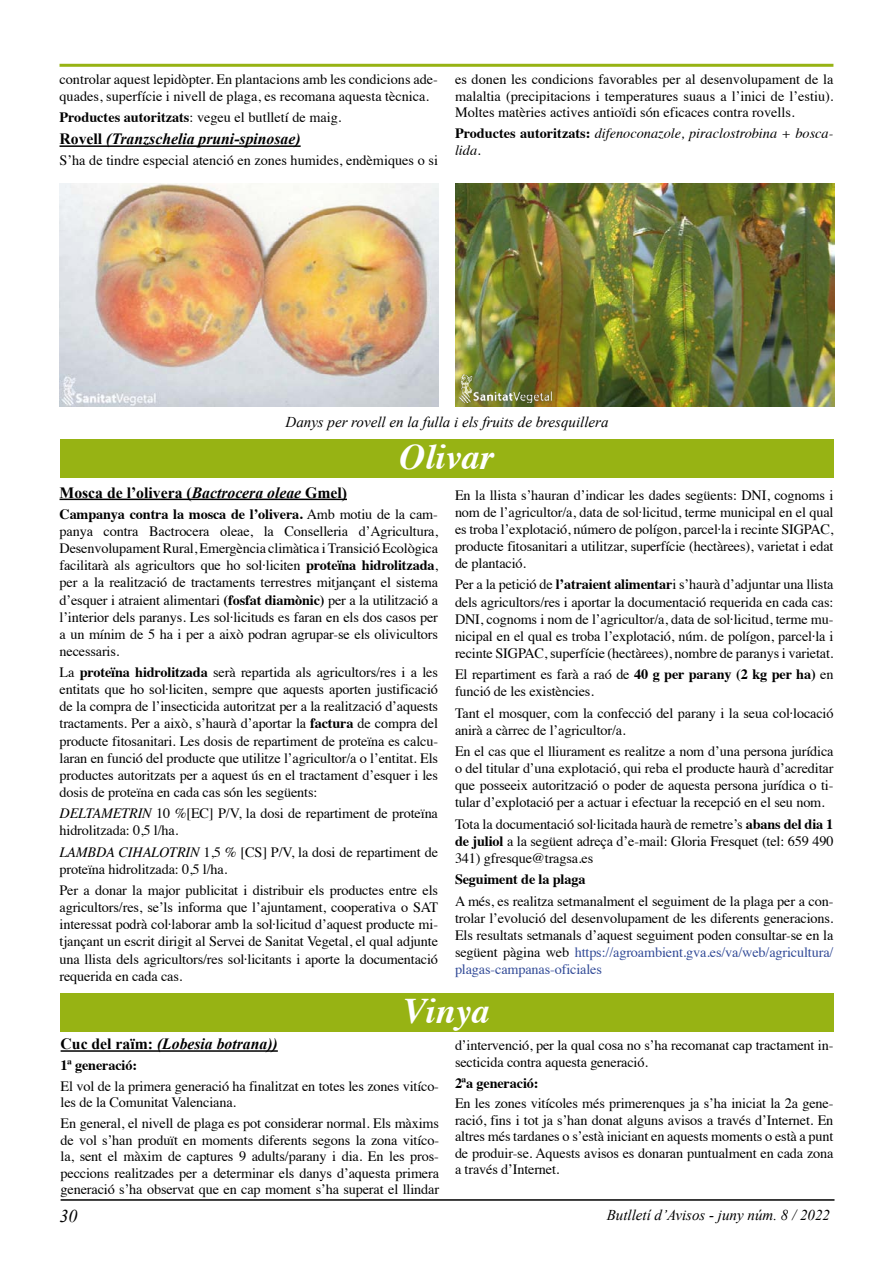
<style>
.page{position:relative;width:893px;height:1263px;background:#fff}
.page>*{position:absolute;margin:0;border:0;box-sizing:border-box;transform-origin:0 0}
.t1{font:italic 700 36px "Times";color:#fff}
.t2{font:italic 18px "Times New Roman";color:#000}
.t3{font:italic 700 15.75px "Times New Roman";color:#000}
.t4{font:700 15.75px "Times New Roman";color:#000}
.t5{font:italic 15px "Times New Roman";color:#000}
.t6{font:14.25px/17.1px "Times";letter-spacing:-.01em;color:#000;text-align:justify}
.t7{font:italic 14.25px/16.6px "Times";color:#000}
.t8{font:700 14.25px "Times";letter-spacing:-.01em;color:#000}
.s1{font-weight:700}
.s2{font-style:normal}
.s3{font-weight:700;font-style:normal}
.s4{color:#314a97}
.s5{font-style:italic}
</style>
<div class="page">
<hr style="left:60px;top:64px;width:773px;height:3px;background:#97b314">
<hr style="left:61px;top:1199px;width:773px;height:2px;background:#000">
<hr style="left:60px;top:145px;width:241px;height:2px;background:#000">
<hr style="left:60px;top:499px;width:287px;height:1px;background:#000">
<div style="left:60px;top:439px;width:773px;height:38px;background:#97b314"></div>
<img style="left:455px;top:184px;width:379px;height:222px">
<img style="left:60px;top:184px;width:379px;height:223px">
<img style="left:459px;top:374px;width:92px;height:29px">
<div style="left:60px;top:993px;width:773px;height:38px;background:#97b314"></div>
<hr style="left:61px;top:1050px;width:217px;height:2px;background:#000">
<p class="t6" style="left:60px;top:70px;width:380px;line-height:16.6px">controlar aquest lepidòpter. En plantacions amb les condicions ade&shy;quades, superfície i nivell de plaga, es recomana aquesta tècnica.</p>
<p class="t6" style="left:60px;top:107px;width:283px"><span class="s1">Productes autoritzats</span>: vegeu el butlletí de maig.</p>
<p class="t3" style="left:60px;top:130px;width:243px"><span class="s2">Rovell</span> (Tranzschelia pruni-spinosae)</p>
<p class="t6" style="left:60px;top:151px;width:380px">S’ha de tindre especial atenció en zones humides, endèmiques o si</p>
<p class="t6" style="left:455px;top:70px;width:380px;line-height:16.6px">es donen les condicions favorables per al desenvolupament de la malaltia (precipitacions i temperatures suaus a l’inici de l’estiu).<br>Moltes matèries actives antioïdi són eficaces contra rovells.</p>
<p class="t7" style="left:455px;top:124px;width:380px"><span class="s3">Productes autoritzats:</span> difenoconazole, piraclostrobina + bosca&shy;lida.</p>
<p class="t5" style="left:285px;top:414px;width:325px">Danys per rovell en la fulla i els fruits de bresquillera</p>
<h1 class="t1" style="left:399px;top:423px;width:95px">Olivar</h1>
<p class="t6" style="left:455px;top:485px;width:380px">En la llista s’hauran d’indicar les dades següents: DNI, cognoms i nom de l’agricultor/a, data de sol·licitud, terme municipal en el qual es troba l’explotació, número de polígon, parcel·la i recinte SIGPAC, producte fitosanitari a utilitzar, superfície (hectàrees), varietat i edat de plantació.</p>
<p class="t6" style="left:455px;top:575px;width:380px">Per a la petició de <span class="s1">l’atraient alimentar</span>i s’haurà d’adjuntar una llista dels agricultors/res i aportar la documentació requerida en cada cas:<br>DNI, cognoms i nom de l’agricultor/a, data de sol·licitud, terme mu&shy;nicipal en el qual es troba l’explotació, núm. de polígon, parcel·la i recinte SIGPAC, superfície (hectàrees), nombre de paranys i varietat.</p>
<p class="t6" style="left:455px;top:665px;width:380px">El repartiment es farà a raó de <span class="s1">40 g per parany (2 kg per ha)</span> en funció de les existències.</p>
<p class="t6" style="left:455px;top:703px;width:380px">Tant el mosquer, com la confecció del parany i la seua col·locació anirà a càrrec de l’agricultor/a.</p>
<p class="t6" style="left:455px;top:741px;width:380px">En el cas que el lliurament es realitze a nom d’una persona jurídica o del titular d’una explotació, qui reba el producte haurà d’acreditar que posseeix autorització o poder de aquesta persona jurídica o ti&shy;tular d’explotació per a actuar i efectuar la recepció en el seu nom.</p>
<p class="t6" style="left:455px;top:814px;width:380px">Tota la documentació sol·licitada haurà de remetre’s <span class="s1">abans del dia 1 de juliol</span> a la següent adreça d’e-mail: Gloria Fresquet (tel: 659 490<br>341) gfresque@tragsa.es</p>
<p class="t8" style="left:455px;top:866px;width:132px">Seguiment de la plaga</p>
<p class="t6" style="left:455px;top:891px;width:380px">A més, es realitza setmanalment el seguiment de la plaga per a con&shy;trolar l’evolució del desenvolupament de les diferents generacions.<br>Els resultats setmanals d’aquest seguiment poden consultar-se en la següent pàgina web <span class="s4">https://agroambient.gva.es/va/web/agricultura/ plagas-campanas-oficiales</span></p>
<p class="t4" style="left:60px;top:484px;width:289px">Mosca de l’olivera (<span class="s5">Bactrocera oleae</span> Gmel)</p>
<p class="t6" style="left:60px;top:504px;width:380px"><span class="s1">Campanya contra la mosca de l’olivera.</span> Amb motiu de la cam&shy;panya contra Bactrocera oleae, la Conselleria d’Agricultura, Desenvolupament Rural, Emergència climàtica i Transició Ecològica facilitarà als agricultors que ho sol·liciten <span class="s1">proteïna hidrolitzada</span>, per a la realització de tractaments terrestres mitjançant el sistema d’esquer i atraient alimentari <span class="s1">(fosfat diamònic)</span> per a la utilització a l’interior dels paranys. Les sol·licituds es faran en els dos casos per a un mínim de 5 ha i per a això podran agrupar-se els olivicultors necessaris.</p>
<p class="t6" style="left:60px;top:663px;width:380px">La <span class="s1">proteïna hidrolitzada</span> serà repartida als agricultors/res i a les entitats que ho sol·liciten, sempre que aquests aporten justificació de la compra de l’insecticida autoritzat per a la realització d’aquests tractaments. Per a això, s’haurà d’aportar la <span class="s1">factura</span> de compra del producte fitosanitari. Les dosis de repartiment de proteïna es calcu&shy;laran en funció del producte que utilitze l’agricultor/a o l’entitat. Els productes autoritzats per a aquest ús en el tractament d’esquer i les dosis de proteïna en cada cas són les següents:</p>
<p class="t6" style="left:60px;top:804px;width:380px"><span class="s5">DELTAMETRIN</span> 10 %[EC] P/V, la dosi de repartiment de proteïna hidrolitzada: 0,5 l/ha.</p>
<p class="t6" style="left:60px;top:842px;width:380px"><span class="s5">LAMBDA CIHALOTRIN</span> 1,5 % [CS] P/V, la dosi de repartiment de proteïna hidrolitzada: 0,5 l/ha.</p>
<p class="t6" style="left:60px;top:880px;width:380px">Per a donar la major publicitat i distribuir els productes entre els agricultors/res, se’ls informa que l’ajuntament, cooperativa o SAT interessat podrà col·laborar amb la sol·licitud d’aquest producte mi&shy;tjançant un escrit dirigit al Servei de Sanitat Vegetal, el qual adjunte una llista dels agricultors/res sol·licitants i aporte la documentació requerida en cada cas.</p>
<h1 class="t1" style="left:403px;top:977px;width:88px">Vinya</h1>
<p class="t3" style="left:61px;top:1035px;width:219px"><span class="s2">Cuc del raïm:</span> (Lobesia botrana))</p>
<p class="t8" style="left:61px;top:1051px;width:78px">1ª generació:</p>
<p class="t6" style="left:61px;top:1076px;width:380px;line-height:16.5px">El vol de la primera generació ha finalitzat en totes les zones vitíco&shy;les de la Comunitat Valenciana.</p>
<p class="t6" style="left:61px;top:1114px;width:380px;line-height:16.5px">En general, el nivell de plaga es pot considerar normal. Els màxims de vol s’han produït en moments diferents segons la zona vitíco&shy;la, sent el màxim de captures 9 adults/parany i dia. En les pros&shy;peccions realitzades per a determinar els danys d’aquesta primera generació s’ha observat que en cap moment s’ha superat el llindar</p>
<p class="t6" style="left:455px;top:1036px;width:380px;line-height:16.5px">d’intervenció, per la qual cosa no s’ha recomanat cap tractament in&shy;secticida contra aquesta generació.</p>
<p class="t8" style="left:455px;top:1069px;width:85px">2ªa generació:</p>
<p class="t6" style="left:455px;top:1094px;width:380px;line-height:16.5px">En les zones vitícoles més primerenques ja s’ha iniciat la 2a gene&shy;ració, fins i tot ja s’han donat alguns avisos a través d’Internet. En altres més tardanes o s’està iniciant en aquests moments o està a punt de produir-se. Aquests avisos es donaran puntualment en cada zona a través d’Internet.</p>
<p class="t2" style="left:60px;top:1206px;width:19px">30</p>
<p class="t5" style="left:607px;top:1206px;width:225px">Butlletí d’Avisos - juny núm. 8 / 2022</p>
</div>
